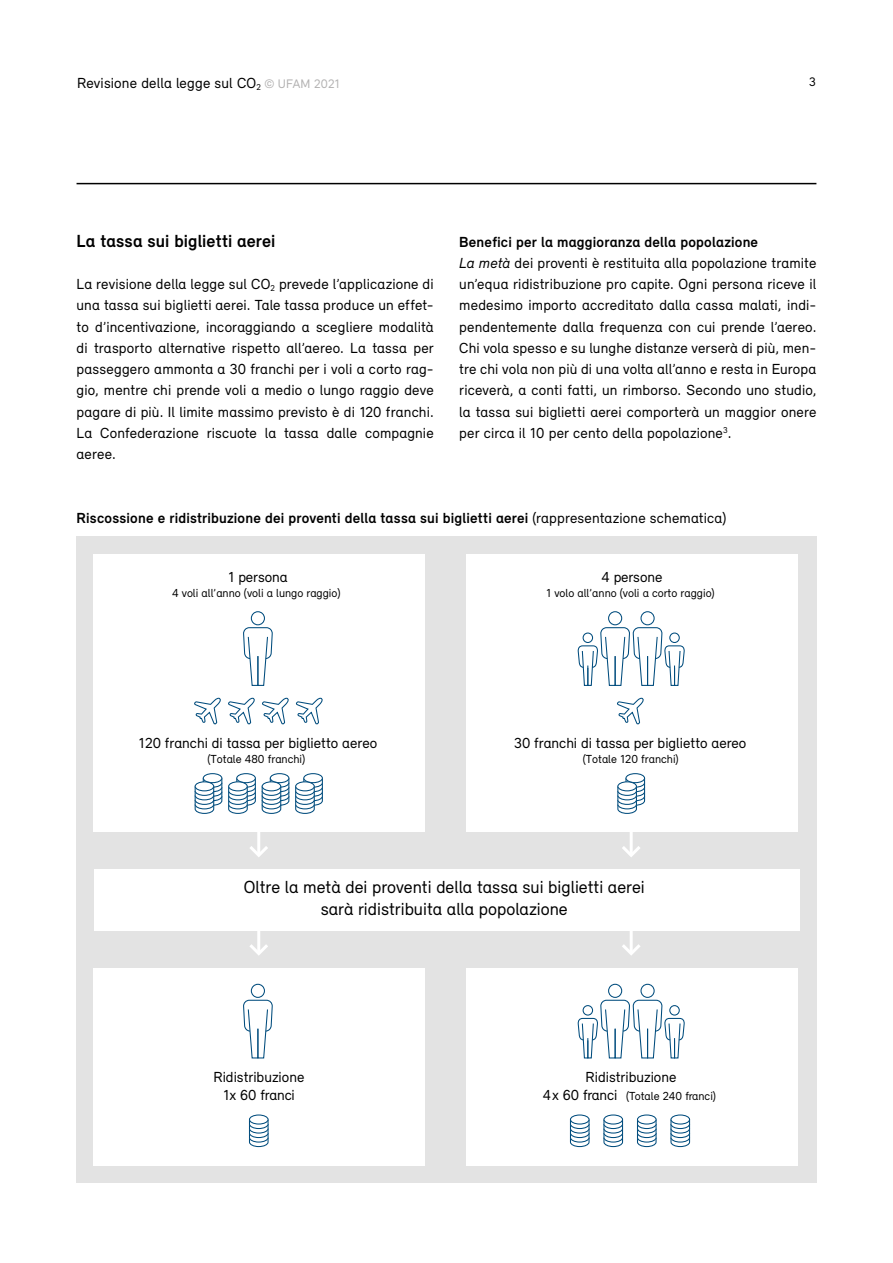
<style>
.page{position:relative;width:893px;height:1263px;background:#fff}
.page>*{position:absolute;margin:0;border:0;box-sizing:border-box;transform-origin:0 0}
.t1{font:18px/21.6px "Relevant";color:#000;text-align:center}
._07_Titel{font:700 18px "Relevant";letter-spacing:.005em;color:#000}
._07_Grundtext{font:15px/21.3px "Relevant";color:#000;text-align:justify}
._07_Untertitel{font:700 15px "Relevant";letter-spacing:.015em;color:#000}
.t2{font:12.75px "Relevant";letter-spacing:.015em;color:#b3b2b2}
.t3{font:12.75px "Relevant";color:#000}
.t4{font:12px "Relevant";color:#000}
.s1{font-style:italic}
.s2{font-weight:400}
.s3{font-size:15px}
</style>
<div class="page">
<div style="left:77px;top:537px;width:740px;height:646px;background:#e3e3e3"></div>
<div style="left:93px;top:968px;width:332px;height:198px;background:#fff"></div>
<div style="left:467px;top:968px;width:331px;height:198px;background:#fff"></div>
<div style="left:94px;top:869px;width:706px;height:61px;background:#fff"></div>
<div style="left:467px;top:554px;width:331px;height:278px;background:#fff"></div>
<div style="left:93px;top:554px;width:332px;height:278px;background:#fff"></div>
<hr style="left:257px;top:824px;width:3px;height:30px;background:#fff">
<svg style="left:250px;top:846px;width:18px;height:11px"></svg>
<hr style="left:630px;top:824px;width:3px;height:30px;background:#fff">
<svg style="left:622px;top:846px;width:18px;height:11px"></svg>
<hr style="left:257px;top:922px;width:3px;height:31px;background:#fff">
<svg style="left:250px;top:944px;width:18px;height:12px"></svg>
<hr style="left:630px;top:922px;width:3px;height:31px;background:#fff">
<svg style="left:622px;top:944px;width:18px;height:11px"></svg>
<div style="left:203px;top:773px;width:19px;height:10px;border:1px solid #004c7d;border-radius:50%"></div>
<div style="left:236px;top:773px;width:20px;height:10px;border:1px solid #004c7d;border-radius:50%"></div>
<div style="left:270px;top:773px;width:19px;height:10px;border:1px solid #004c7d;border-radius:50%"></div>
<div style="left:303px;top:773px;width:20px;height:10px;border:1px solid #004c7d;border-radius:50%"></div>
<svg style="left:194px;top:777px;width:129px;height:37px"></svg>
<div style="left:296px;top:782px;width:18px;height:9px;background:#fff;border-radius:50%"></div>
<div style="left:295px;top:781px;width:20px;height:10px;border:1px solid #004c7d;border-radius:50%"></div>
<svg style="left:249px;top:1121px;width:20px;height:26px"></svg>
<svg style="left:249px;top:1115px;width:19px;height:9px"></svg>
<div style="left:249px;top:1114px;width:20px;height:10px;border:1px solid #004c7d;border-radius:50%"></div>
<svg style="left:569px;top:1119px;width:21px;height:28px"></svg>
<svg style="left:570px;top:1115px;width:19px;height:9px"></svg>
<div style="left:570px;top:1114px;width:20px;height:10px;border:1px solid #004c7d;border-radius:50%"></div>
<svg style="left:603px;top:1119px;width:21px;height:28px"></svg>
<div style="left:604px;top:1115px;width:18px;height:9px;background:#fff;border-radius:50%"></div>
<div style="left:603px;top:1114px;width:20px;height:10px;border:1px solid #004c7d;border-radius:50%"></div>
<svg style="left:637px;top:1121px;width:20px;height:26px"></svg>
<svg style="left:637px;top:1115px;width:19px;height:9px"></svg>
<div style="left:637px;top:1114px;width:20px;height:10px;border:1px solid #004c7d;border-radius:50%"></div>
<svg style="left:670px;top:1119px;width:21px;height:28px"></svg>
<svg style="left:671px;top:1115px;width:19px;height:9px"></svg>
<div style="left:670px;top:1114px;width:20px;height:10px;border:1px solid #004c7d;border-radius:50%"></div>
<div style="left:625px;top:773px;width:20px;height:10px;border:1px solid #004c7d;border-radius:50%"></div>
<svg style="left:617px;top:777px;width:29px;height:37px"></svg>
<div style="left:618px;top:782px;width:18px;height:9px;background:#fff;border-radius:50%"></div>
<div style="left:617px;top:781px;width:20px;height:10px;border:1px solid #004c7d;border-radius:50%"></div>
<div style="left:608px;top:984px;width:14px;height:14px;border:1px solid #004c7d;border-radius:50%"></div>
<div style="left:640px;top:984px;width:15px;height:14px;border:1px solid #004c7d;border-radius:50%"></div>
<svg style="left:577px;top:999px;width:108px;height:60px"></svg>
<div style="left:251px;top:984px;width:14px;height:14px;border:1px solid #004c7d;border-radius:50%"></div>
<svg style="left:243px;top:999px;width:30px;height:60px"></svg>
<div style="left:608px;top:611px;width:14px;height:14px;border:1px solid #004c7d;border-radius:50%"></div>
<div style="left:640px;top:611px;width:15px;height:14px;border:1px solid #004c7d;border-radius:50%"></div>
<svg style="left:577px;top:627px;width:108px;height:59px"></svg>
<div style="left:251px;top:611px;width:14px;height:14px;border:1px solid #004c7d;border-radius:50%"></div>
<svg style="left:243px;top:627px;width:30px;height:59px"></svg>
<svg style="left:228px;top:697px;width:27px;height:28px"></svg>
<svg style="left:194px;top:697px;width:27px;height:28px"></svg>
<svg style="left:262px;top:697px;width:27px;height:28px"></svg>
<svg style="left:617px;top:697px;width:27px;height:28px"></svg>
<svg style="left:295px;top:697px;width:28px;height:28px"></svg>
<hr style="left:77px;top:183px;width:739px;height:1px;background:#000">
<p class="_07_Grundtext" style="left:77px;top:72px;width:181px">Revisione della legge sul CO</p>
<p class="t3" style="left:809px;top:74px;width:8px">3</p>
<p class="t2" style="left:256px;top:76px;width:85px"><sub>2</sub> © UFAM 2021</p>
<h2 class="_07_Titel" style="left:77px;top:230px;width:200px">La tassa sui biglietti aerei</h2>
<p class="_07_Grundtext" style="left:77px;top:273px;width:359px">La revisione della legge sul CO<sub>2</sub> prevede l’applicazione di una tassa sui biglietti aerei. Tale tassa produce un effet&shy;to d’incentivazione, incoraggiando a scegliere modalità di trasporto alternative rispetto all’aereo. La tassa per passeggero ammonta a 30 franchi per i voli a corto rag&shy;gio, mentre chi prende voli a medio o lungo raggio deve pagare di più. Il limite massimo previsto è di 120 franchi.<br>La Confederazione riscuote la tassa dalle compagnie aeree.</p>
<h3 class="_07_Untertitel" style="left:459px;top:233px;width:300px">Benefici per la maggioranza della popolazione</h3>
<p class="_07_Grundtext" style="left:459px;top:252px;width:359px"><span class="s1">La metà</span> dei proventi è restituita alla popolazione tramite un’equa ridistribuzione pro capite. Ogni persona riceve il medesimo importo accreditato dalla cassa malati, indi&shy;pendentemente dalla frequenza con cui prende l’aereo.<br>Chi vola spesso e su lunghe distanze verserà di più, men&shy;tre chi vola non più di una volta all’anno e resta in Europa riceverà, a conti fatti, un rimborso. Secondo uno studio, la tassa sui biglietti aerei comporterà un maggior onere per circa il 10 per cento della popolazione<sup>3</sup>.</p>
<h3 class="_07_Untertitel" style="left:77px;top:509px;width:651px">Riscossione e ridistribuzione dei proventi della tassa sui biglietti aerei <span class="s2">(rappresentazione schematica)</span></h3>
<p class="_07_Grundtext" style="left:228px;top:566px;width:61px">1 persona</p>
<p class="t4" style="left:172px;top:586px;width:170px">4 voli all’anno (voli a lungo raggio)</p>
<p class="_07_Grundtext" style="left:139px;top:732px;width:240px">120 franchi di tassa per biglietto aereo</p>
<p class="t4" style="left:207px;top:752px;width:99px">(Totale 480 franchi)</p>
<p class="_07_Grundtext" style="left:601px;top:566px;width:63px">4 persone</p>
<p class="t4" style="left:546px;top:586px;width:170px">1 volo all’anno (voli a corto raggio)</p>
<p class="_07_Grundtext" style="left:514px;top:732px;width:234px">30 franchi di tassa per biglietto aereo</p>
<p class="t4" style="left:583px;top:752px;width:98px">(Totale 120 franchi)</p>
<p class="t1" style="left:244px;top:876px;width:402px">Oltre la metà dei proventi della tassa sui biglietti aerei sarà ridistribuita alla popolazione</p>
<p class="_07_Grundtext" style="left:213px;top:1068px;width:92px;line-height:18px;text-align:center">Ridistribuzione<br>1x 60 franci</p>
<p class="_07_Grundtext" style="left:585px;top:1066px;width:92px">Ridistribuzione</p>
<p class="t4" style="left:543px;top:1089px;width:175px"><span class="s3">4x 60 franci</span> (Totale 240 franci)</p>
</div>
